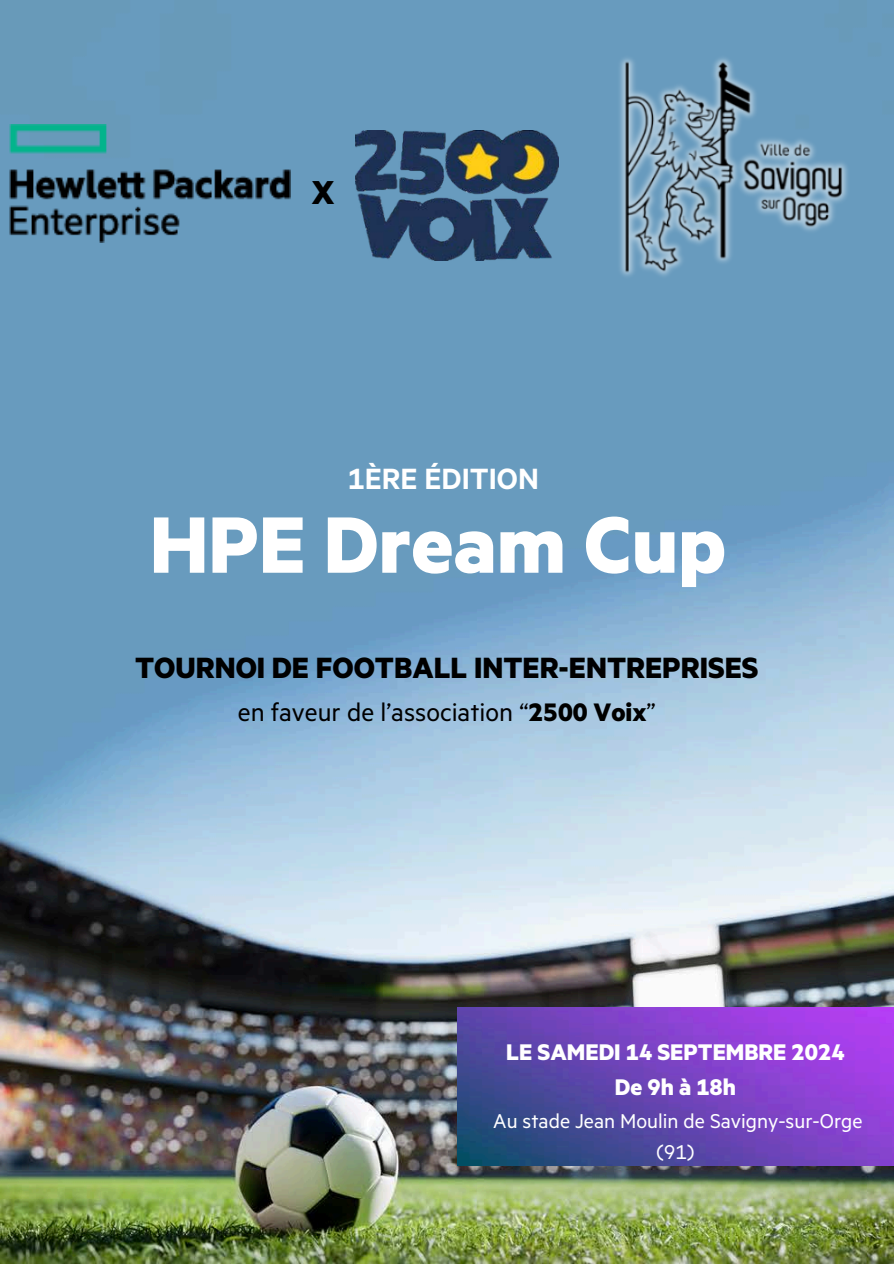
<style>
.page{position:relative;width:894px;height:1264px;background:#fff}
.page>*{position:absolute;margin:0;border:0;box-sizing:border-box;transform-origin:0 0}
.t1{font:700 90px "Metric HPE";color:#fff}
.t2{font:700 37.35px "Metric HPE";color:#000}
.t3{font:700 33px "Metric HPE";color:#000}
.t4{font:600 33px "Metric HPE";color:#fff}
.t5{font:28.5px "Metric HPE";color:#000}
.t6{font:700 25.5px/34.8px "Metric HPE";color:#fff;text-align:center}
.t7{font:22.5px/31.5px "Metric HPE";color:#fff;text-align:center}
.s1{font-weight:700}
</style>
<div class="page">
<img style="left:0;top:0;width:893px;height:1263px">
<img style="left:9px;top:125px;width:281px;height:118px">
<img style="left:356px;top:131px;width:202px;height:129px">
<img style="left:592px;top:35px;width:271px;height:264px">
<img style="left:457px;top:1007px;width:436px;height:158px">
<p class="t2" style="left:312px;top:179px;width:24px">X</p>
<h1 class="t4" style="left:347px;top:468px;width:193px">1ÈRE ÉDITION</h1>
<h2 class="t1" style="left:150px;top:514px;width:577px">HPE Dream Cup</h2>
<h3 class="t3" style="left:135px;top:656px;width:624px">TOURNOI DE FOOTBALL INTER-ENTREPRISES</h3>
<p class="t5" style="left:238px;top:702px;width:419px">en faveur de l’association “<span class="s1">2500 Voix</span>”</p>
<p class="t6" style="left:506px;top:1039px;width:340px">LE SAMEDI 14 SEPTEMBRE 2024<br>De 9h à 18h</p>
<p class="t7" style="left:493px;top:1108px;width:371px">Au stade Jean Moulin de Savigny-sur-Orge (91)</p>
</div>
